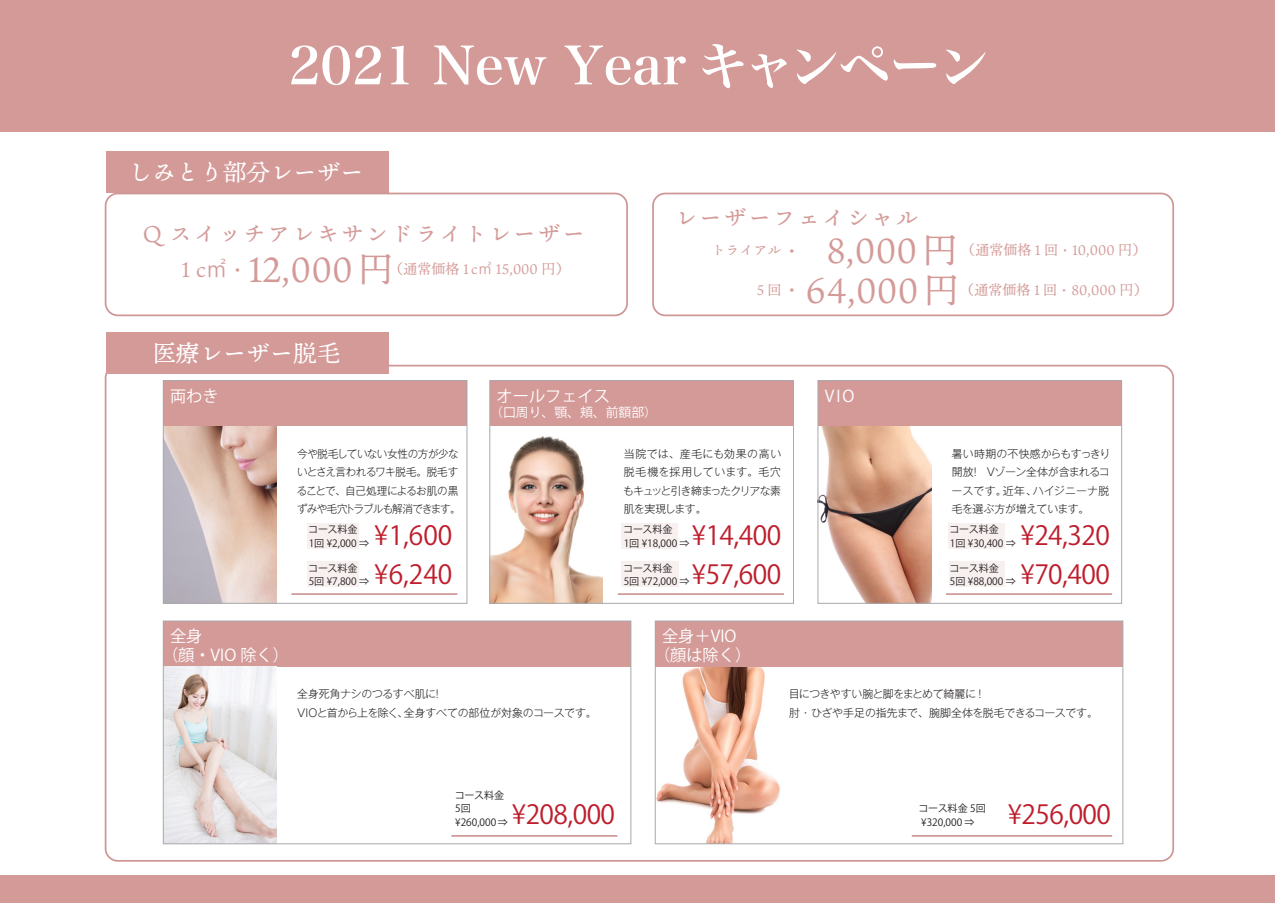
<style>
.page{position:relative;width:1275px;height:903px;background:#fff}
.page>*{position:absolute;margin:0;border:0;box-sizing:border-box;transform-origin:0 0}
.t1{font:51.8px "Hira Min Pro N W6";color:#fff}
.t2{font:35px "Ten Mincho";color:#d39a98}
.t3{font:26.25px "Koz Go Pr 6 N";letter-spacing:-.02em;color:#be1d2c}
.t4{font:23.62px "Ten Mincho";letter-spacing:-.01em;color:#fff}
.t5{font:22.75px "Ten Mincho";letter-spacing:.08em;color:#d39a98}
.t6{font:16.28px/18.2px "Koz Go Pr 6 N";color:#fff}
.t7{font:14px "Ten Mincho";color:#d39a98}
.t8{font:12.78px "Koz Go Pr 6 N";color:#fff}
.t9{font:300 10.85px/18.6px "Gothic MB101 Pro";letter-spacing:-.035em;color:#231f20;text-align:justify}
.t10{font:300 10.85px/18.6px "Gothic MB101 Pro";letter-spacing:-.055em;color:#231f20}
.t11{font:10.15px/13.5px "Koz Go Pr 6 N";color:#231f20}
.s1{font-family:"Koz Go Pr 6 N"}
.s2{font-size:21px}
.s3{font-size:35px}
</style>
<div class="page">
<div style="left:106px;top:151px;width:283px;height:42px;background:#d39a98"></div>
<div style="left:0;top:0;width:1275px;height:132px;background:#d39a98"></div>
<div style="left:105px;top:193px;width:523px;height:123px;border:2px solid #ce9796;border-radius:12px"></div>
<div style="left:0;top:876px;width:1275px;height:27px;background:#d39a98"></div>
<div style="left:652px;top:193px;width:522px;height:123px;border:2px solid #ce9796;border-radius:12px"></div>
<div style="left:106px;top:333px;width:283px;height:41px;background:#d39a98"></div>
<div style="left:163px;top:380px;width:304px;height:46px;background:#d39a98"></div>
<hr style="left:291px;top:593px;width:166px;height:2px;background:#ce9796">
<img style="left:165px;top:426px;width:111px;height:176px">
<div style="left:163px;top:380px;width:304px;height:224px;border:1px solid #a8a9ad"></div>
<img style="left:819px;top:426px;width:112px;height:176px">
<div style="left:818px;top:380px;width:304px;height:46px;background:#d39a98"></div>
<hr style="left:946px;top:593px;width:166px;height:2px;background:#ce9796">
<div style="left:817px;top:380px;width:305px;height:224px;border:1px solid #a8a9ad"></div>
<div style="left:163px;top:621px;width:468px;height:45px;background:#d39a98"></div>
<img style="left:165px;top:666px;width:111px;height:176px">
<img style="left:654px;top:666px;width:128px;height:178px">
<div style="left:163px;top:621px;width:468px;height:223px;border:1px solid #a8a9ad"></div>
<div style="left:655px;top:621px;width:468px;height:45px;background:#d39a98"></div>
<div style="left:655px;top:621px;width:468px;height:223px;border:1px solid #a8a9ad"></div>
<hr style="left:618px;top:593px;width:166px;height:2px;background:#ce9796">
<img style="left:491px;top:436px;width:112px;height:166px">
<div style="left:490px;top:380px;width:303px;height:46px;background:#d39a98"></div>
<div style="left:489px;top:380px;width:305px;height:224px;border:1px solid #a8a9ad"></div>
<hr style="left:451px;top:835px;width:166px;height:2px;background:#ce9796">
<hr style="left:912px;top:835px;width:200px;height:2px;background:#ce9796">
<div style="left:307px;top:523px;width:51px;height:26px;background:#f8efef"></div>
<div style="left:307px;top:561px;width:51px;height:26px;background:#f8efef"></div>
<div style="left:621px;top:523px;width:57px;height:26px;background:#f8efef"></div>
<div style="left:621px;top:561px;width:58px;height:26px;background:#f8efef"></div>
<div style="left:948px;top:523px;width:56px;height:26px;background:#f8efef"></div>
<div style="left:949px;top:561px;width:55px;height:26px;background:#f8efef"></div>
<h1 class="t1" style="left:289px;top:20px;width:703px">2021 New Year キャンペーン</h1>
<h3 class="t4" style="left:129px;top:159px;width:236px">しみとり部分レーザー</h3>
<h3 class="t5" style="left:143px;top:220px;width:444px">Q スイッチアレキサンドライトレーザー</h3>
<h2 class="t2" style="left:175px;top:250px;width:220px"><sup>１c</sup><sup>㎡</sup><sup>・</sup>12,000円</h2>
<p class="t7" style="left:390px;top:261px;width:181px">（通常価格 1 c<span class="s1">㎡</span> 15,000 円）</p>
<h3 class="t4" style="left:152px;top:340px;width:189px">医療レーザー脱毛</h3>
<h3 class="t6" style="left:170px;top:387px;width:50px">両わき</h3>
<h3 class="t6" style="left:497px;top:387px;width:115px">オールフェイス</h3>
<p class="t8" style="left:490px;top:405px;width:168px">（口周り、顎、頬、前額部）</p>
<h3 class="t5" style="left:675px;top:205px;width:245px">レーザーフェイシャル</h3>
<p class="t7" style="left:675px;top:242px;width:473px">　　 トライアル<span class="s2">・</span> <span class="s3">8,000円</span>（通常価格 1 回・ 10,000 円）</p>
<h2 class="t2" style="left:753px;top:270px;width:207px"><sup>５回</sup><sup>・</sup>64,000円</h2>
<p class="t7" style="left:961px;top:282px;width:188px">（通常価格 1 回・ 80,000 円）</p>
<h3 class="t6" style="left:825px;top:387px;width:31px">VIO</h3>
<h3 class="t6" style="left:162px;top:628px;width:128px;text-indent:8px">全身<br>（顔・VIO 除く）</h3>
<p class="t10" style="left:297px;top:443px;width:166px">今や脱毛していない女性の方が少ないとさえ言われるワキ脱毛。脱毛することで、自己処理によるお肌の黒ずみや毛穴トラブルも解消できます。</p>
<p class="t11" style="left:308px;top:523px;width:62px">コース料金<br>1回 ¥2,000 ⇒</p>
<h3 class="t3" style="left:374px;top:521px;width:80px">¥1,600</h3>
<p class="t11" style="left:308px;top:562px;width:62px">コース料金<br>5回 ¥7,800 ⇒</p>
<h3 class="t3" style="left:374px;top:559px;width:80px">¥6,240</h3>
<p class="t9" style="left:297px;top:683px;width:301px">全身死角ナシのつるすべ肌に！<br>VIOと首から上を除く、全身すべての部位が対象のコースです。</p>
<p class="t9" style="left:623px;top:443px;width:160px">当院では、産毛にも効果の高い脱毛機を採用しています。毛穴もキュッと引き締まったクリアな素肌を実現します。</p>
<p class="t9" style="left:952px;top:443px;width:160px">暑い時期の不快感からもすっきり開放！ Vゾーン全体が含まれるコースです。近年、ハイジニーナ脱毛を選ぶ方が増えています。</p>
<p class="t11" style="left:623px;top:523px;width:68px">コース料金<br>1回 ¥18,000 ⇒</p>
<h3 class="t3" style="left:692px;top:521px;width:91px">¥14,400</h3>
<p class="t11" style="left:949px;top:523px;width:68px">コース料金<br>1回 ¥30,400 ⇒</p>
<h3 class="t3" style="left:1020px;top:521px;width:91px">¥24,320</h3>
<p class="t11" style="left:623px;top:562px;width:68px">コース料金<br>5回 ¥72,000 ⇒</p>
<h3 class="t3" style="left:692px;top:559px;width:91px">¥57,600</h3>
<p class="t11" style="left:949px;top:561px;width:68px">コース料金<br>5回 ¥88,000 ⇒</p>
<h3 class="t3" style="left:1020px;top:559px;width:91px">¥70,400</h3>
<h3 class="t6" style="left:654px;top:628px;width:99px;text-align:center">全身＋VIO<br>（顔は除く）</h3>
<p class="t9" style="left:789px;top:683px;width:311px">目につきやすい腕と脚をまとめて綺麗に !<br>肘・ひざや手足の指先まで、腕脚全体を脱毛できるコースです。</p>
<p class="t11" style="left:455px;top:788px;width:55px">コース料金<br>5回　¥260,000⇒</p>
<h3 class="t3" style="left:512px;top:800px;width:105px">¥208,000</h3>
<p class="t11" style="left:918px;top:802px;width:69px">コース料金 5回¥320,000 ⇒</p>
<h3 class="t3" style="left:1008px;top:800px;width:105px">¥256,000</h3>
</div>
